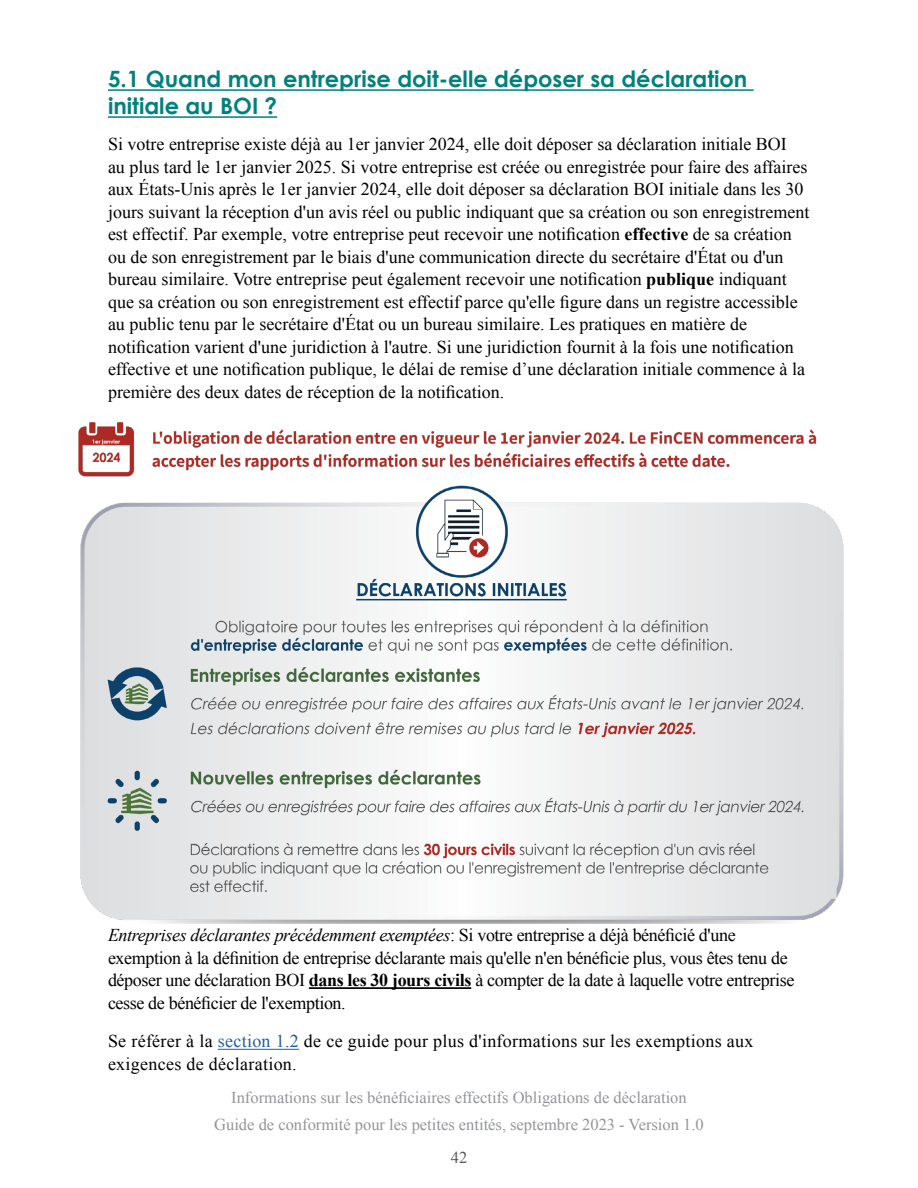
<style>
.page{position:relative;width:918px;height:1188px;background:#fff}
.page>*{position:absolute;margin:0;border:0;box-sizing:border-box;transform-origin:0 0}
.t1{font:700 22.5px/27px "Century Gothic";color:#00827c}
.Body_Text{font:18px/22.5px "Times New Roman";color:#000}
.Body_Text-2{font:18px/22.5px "Times New Roman";letter-spacing:-.02em;color:#000}
.t2{font:16.5px/27px "Times New Roman";color:#939598;text-align:center}
.t3{font:16.5px "Times New Roman";color:#58595b}
.s1{font-weight:700}
.s2{font-style:italic}
.s3{color:#215e9e}
</style>
<div class="page">
<hr style="left:108px;top:89px;width:646px;height:2px;background:#00827c">
<hr style="left:108px;top:116px;width:169px;height:2px;background:#00827c">
<hr style="left:309px;top:987px;width:162px;height:2px;background:#000">
<hr style="left:218px;top:1049px;width:81px;height:1px;background:#215e9e">
<img style="left:78px;top:422px;width:766px;height:502px">
<h2 class="t1" style="left:108px;top:64px;width:641px">5.1 Quand mon entreprise doit-elle déposer sa déclaration initiale au BOI ?</h2>
<p class="Body_Text" style="left:108px;top:133px;width:703px">Si votre entreprise existe déjà au 1er janvier 2024, elle doit déposer sa déclaration initiale BOI<br>au plus tard le 1er janvier 2025. Si votre entreprise est créée ou enregistrée pour faire des affaires aux États-Unis après le 1er janvier 2024, elle doit déposer sa déclaration BOI initiale dans les 30 jours suivant la réception d'un avis réel ou public indiquant que sa création ou son enregistrement est effectif. Par exemple, votre entreprise peut recevoir une notification <span class="s1">effective</span> de sa création ou de son enregistrement par le biais d'une communication directe du secrétaire d'État ou d'un bureau similaire. Votre entreprise peut également recevoir une notification <span class="s1">publique</span> indiquant que sa création ou son enregistrement est effectif parce qu'elle figure dans un registre accessible au public tenu par le secrétaire d'État ou un bureau similaire. Les pratiques en matière de notification varient d'une juridiction à l'autre. Si une juridiction fournit à la fois une notification effective et une notification publique, le délai de remise d’une déclaration initiale commence à la première des deux dates de réception de la notification.</p>
<p class="Body_Text-2" style="left:108px;top:924px;width:688px"><span class="s2">Entreprises déclarantes précédemment exemptées</span>: Si votre entreprise a déjà bénéficié d'une exemption à la définition de entreprise déclarante mais qu'elle n'en bénéficie plus, vous êtes tenu de déposer une déclaration BOI <span class="s1">dans les 30 jours civils</span> à compter de la date à laquelle votre entreprise cesse de bénéficier de l'exemption.</p>
<p class="Body_Text" style="left:108px;top:1030px;width:647px">Se référer à la <span class="s3">section 1.2</span> de ce guide pour plus d'informations sur les exemptions aux exigences de déclaration.</p>
<p class="t2" style="left:214px;top:1084px;width:491px">Informations sur les bénéficiaires effectifs Obligations de déclaration<br>Guide de conformité pour les petites entités, septembre 2023 - Version 1.0</p>
<p class="t3" style="left:451px;top:1147px;width:18px">42</p>
</div>
